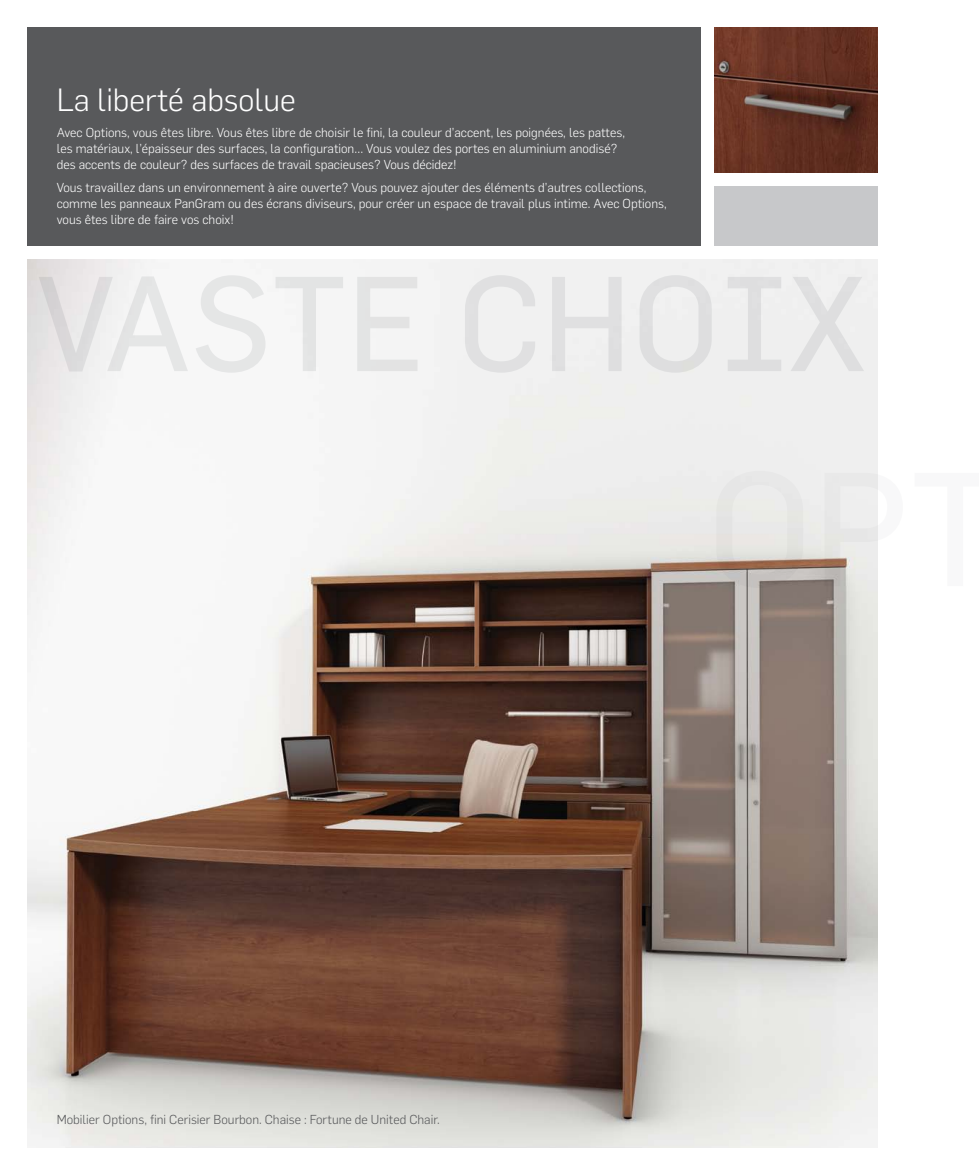
<style>
.page{position:relative;width:979px;height:1175px;background:#fff}
.page>*{position:absolute;margin:0;border:0;box-sizing:border-box;transform-origin:0 0}
.t1{font:300 31.5px "Flama";color:#fff}
.t2{font:300 12.75px/15.8px "Flama";color:#fff}
.t3{font:300 12.75px "Flama";color:#58595b}
</style>
<div class="page">
<img style="left:27px;top:259px;width:851px;height:889px">
<div style="left:27px;top:27px;width:673px;height:218px;background:#58595b"></div>
<img style="left:714px;top:27px;width:163px;height:146px">
<div style="left:714px;top:186px;width:163px;height:59px;background:#c7c8ca"></div>
<h1 class="t1" style="left:57px;top:81px;width:241px">La liberté absolue</h1>
<p class="t2" style="left:57px;top:125px;width:570px">Avec Options, vous êtes libre. Vous êtes libre de choisir le fini, la couleur d’accent, les poignées, les pattes, les matériaux, l’épaisseur des surfaces, la configuration… Vous voulez des portes en aluminium anodisé? des accents de couleur? des surfaces de travail spacieuses? Vous décidez!</p>
<p class="t2" style="left:57px;top:180px;width:611px">Vous travaillez dans un environnement à aire ouverte? Vous pouvez ajouter des éléments d’autres collections, comme les panneaux PanGram ou des écrans diviseurs, pour créer un espace de travail plus intime. Avec Options, vous êtes libre de faire vos choix!</p>
<p class="t3" style="left:57px;top:1112px;width:384px">Mobilier Options, fini Cerisier Bourbon. Chaise : Fortune de United Chair.</p>
</div>
